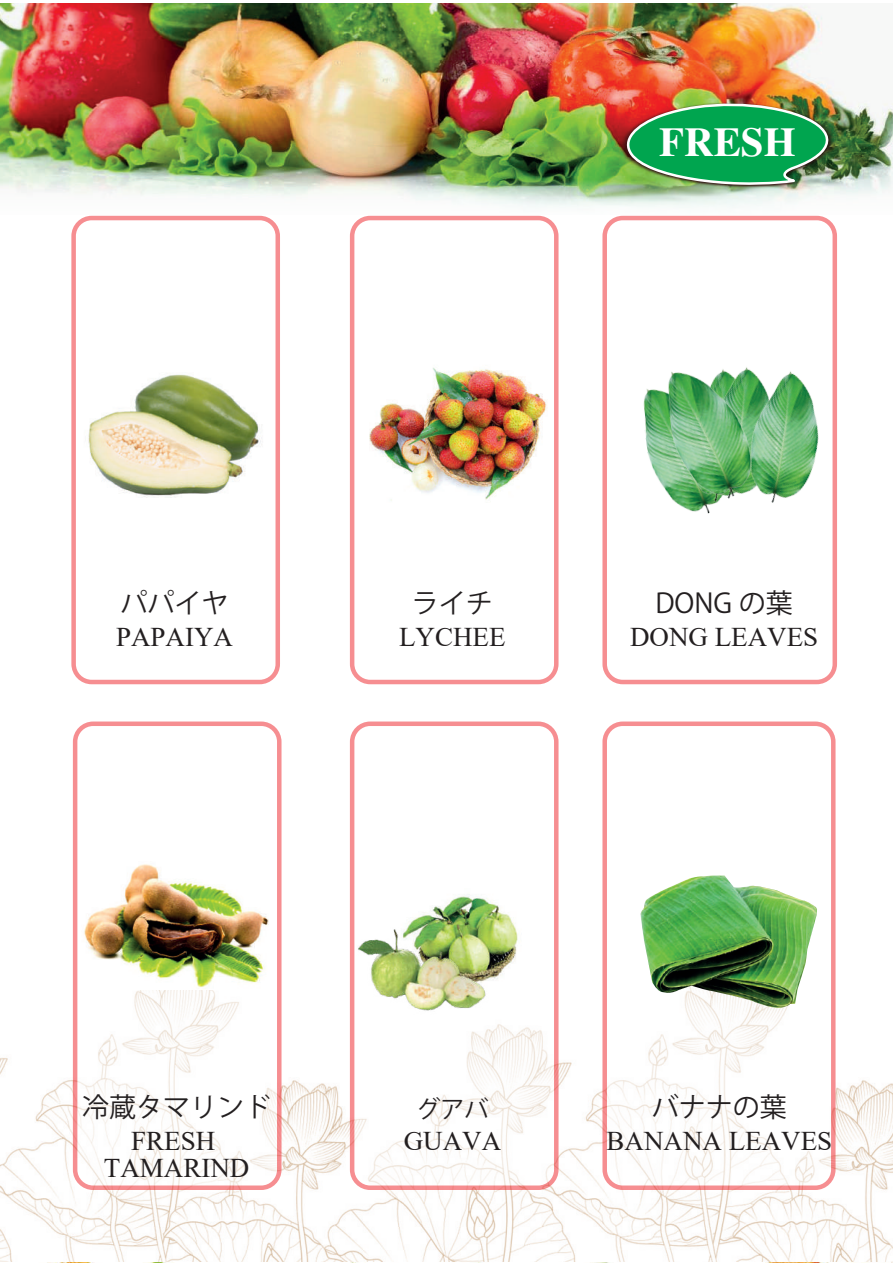
<style>
.page{position:relative;width:893px;height:1263px;background:#fff}
.page>*{position:absolute;margin:0;border:0;box-sizing:border-box;transform-origin:0 0}
.t1{font:700 40.95px "UTM Times";color:#fff}
.t2{font:27px/27px "Times New Roman";color:#231f20;text-align:center}
.t3{font:27px "Koz Go Pr 6 N";color:#231f20}
.t4{font:24px "Koz Go Pr 6 N";color:#231f20}
</style>
<div class="page">
<img style="left:0;top:215px;width:893px;height:1048px">
<div style="left:74px;top:218px;width:204px;height:464px;background:#fff;border-radius:18px"></div>
<div style="left:71px;top:216px;width:209px;height:468px;border:4px solid #ee1d23;border-radius:18px"></div>
<div style="left:605px;top:218px;width:230px;height:464px;background:#fff;border-radius:18px"></div>
<div style="left:602px;top:216px;width:235px;height:468px;border:4px solid #ee1d23;border-radius:18px"></div>
<div style="left:352px;top:218px;width:204px;height:464px;background:#fff;border-radius:18px"></div>
<div style="left:350px;top:216px;width:208px;height:468px;border:4px solid #ee1d23;border-radius:18px"></div>
<div style="left:75px;top:724px;width:204px;height:464px;background:#fff;border-radius:18px"></div>
<div style="left:73px;top:721px;width:209px;height:469px;border:4px solid #ee1d23;border-radius:18px"></div>
<div style="left:605px;top:724px;width:228px;height:464px;background:#fff;border-radius:18px"></div>
<div style="left:602px;top:721px;width:233px;height:469px;border:4px solid #ee1d23;border-radius:18px"></div>
<div style="left:352px;top:724px;width:204px;height:464px;background:#fff;border-radius:18px"></div>
<div style="left:350px;top:721px;width:208px;height:469px;border:4px solid #ee1d23;border-radius:18px"></div>
<img style="left:369px;top:367px;width:178px;height:134px">
<img style="left:643px;top:389px;width:67px;height:125px">
<img style="left:684px;top:503px;width:32px;height:6px">
<img style="left:760px;top:365px;width:92px;height:149px">
<img style="left:663px;top:367px;width:97px;height:136px">
<img style="left:88px;top:374px;width:174px;height:123px">
<img style="left:0;top:3px;width:893px;height:176px">
<svg style="left:0;top:179px;width:893px;height:28px"></svg>
<img style="left:618px;top:102px;width:219px;height:86px">
<img style="left:622px;top:99px;width:217px;height:87px">
<img style="left:0;top:1262px;width:891px;height:1px">
<img style="left:84px;top:864px;width:185px;height:124px">
<img style="left:411px;top:894px;width:108px;height:86px">
<img style="left:350px;top:922px;width:140px;height:107px">
<img style="left:640px;top:875px;width:177px;height:135px">
<h1 class="t1" style="left:659px;top:111px;width:138px">FRESH</h1>
<p class="t3" style="left:121px;top:587px;width:109px">パパイヤ</p>
<p class="t3" style="left:412px;top:587px;width:82px">ライチ</p>
<p class="t3" style="left:655px;top:587px;width:139px">DONG の葉</p>
<p class="t2" style="left:116px;top:622px;width:118px">PAPAIYA</p>
<p class="t2" style="left:399px;top:622px;width:108px">LYCHEE</p>
<p class="t2" style="left:630px;top:622px;width:190px">DONG LEAVES</p>
<p class="t3" style="left:82px;top:1092px;width:190px">冷蔵タマリンド</p>
<p class="t4" style="left:416px;top:1096px;width:73px">グアバ</p>
<p class="t3" style="left:652px;top:1092px;width:136px">バナナの葉</p>
<p class="t2" style="left:104px;top:1127px;width:147px">FRESH<br>TAMARIND</p>
<p class="t2" style="left:404px;top:1127px;width:99px">GUAVA</p>
<p class="t2" style="left:606px;top:1127px;width:227px">BANANA LEAVES</p>
</div>
